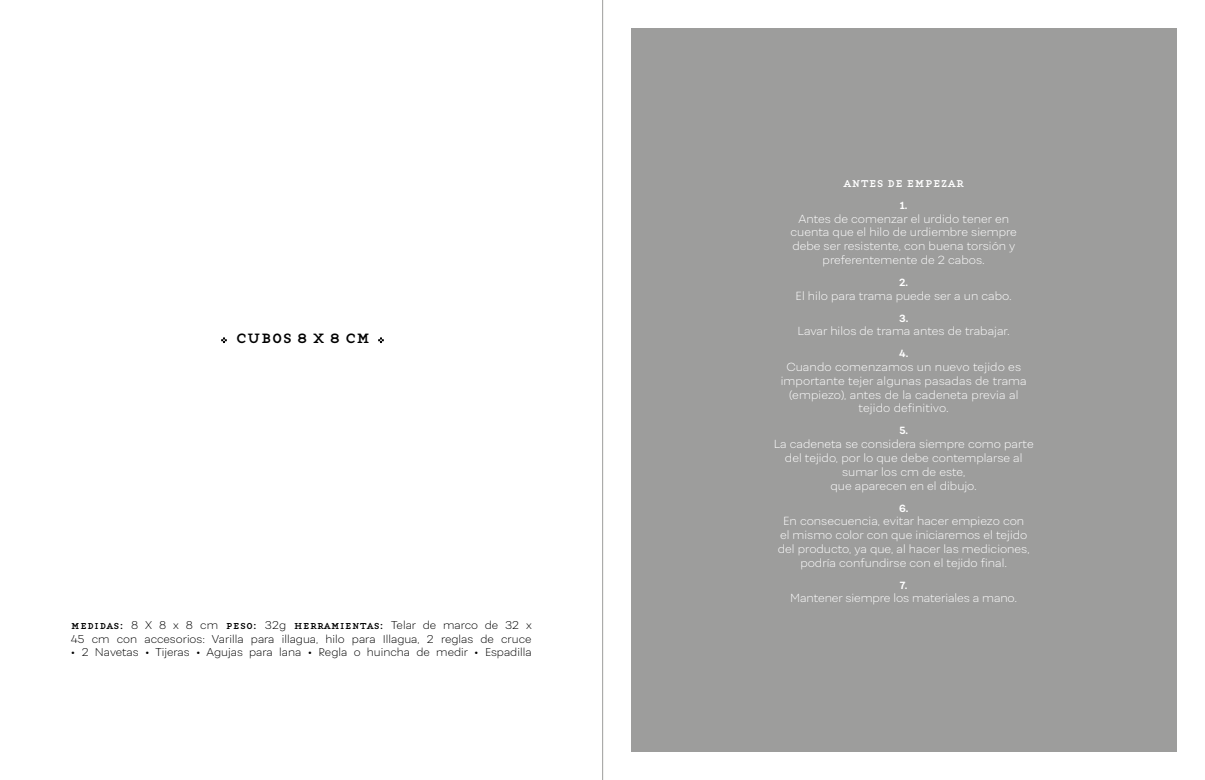
<style>
.page{position:relative;width:1205px;height:780px;background:#fff}
.page>*{position:absolute;margin:0;border:0;box-sizing:border-box;transform-origin:0 0}
.Título_Text{font:18.75px "Base Twelve Serif Smallcaps";color:#000}
.Instrucciones{font:13.75px "Base Twelve Serif Smallcaps";color:#fff}
.text_bull_123{font:200 11.25px/13.8px "Fibra One";color:#fff;text-align:center}
.Instrucciones-2{font:200 10.75px/13.2px "Fibra One";color:#000}
.text_bull_123-2{font:700 10px "Fibra One";color:#fff}
.s1{font-family:"Base Twelve Serif Smallcaps";font-weight:400;font-size:12px}
</style>
<div class="page">
<hr style="left:602px;top:0;width:1px;height:780px;background:#9d9d9c">
<svg style="left:221px;top:337px;width:6px;height:6px"></svg>
<svg style="left:378px;top:337px;width:6px;height:6px"></svg>
<div style="left:631px;top:28px;width:545px;height:723px;background:#9d9d9c"></div>
<p class="Título_Text" style="left:236px;top:325px;width:136px">cubos 8 x 8 cm</p>
<p class="Instrucciones-2" style="left:71px;top:618px;width:462px"><span class="s1">medidas:</span> 8 X 8 x 8 cm <span class="s1">peso:</span> 32g <span class="s1">herramientas:</span> Telar de marco de 32 x<br>45 cm con accesorios: Varilla para illagua, hilo para Illagua, 2 reglas de cruce</p>
<p class="Instrucciones-2" style="left:71px;top:645px;width:462px">• 2 Navetas • Tijeras • Agujas para lana • Regla o huincha de medir • Espadilla</p>
<p class="Instrucciones" style="left:843px;top:173px;width:122px">antes de empezar</p>
<p class="text_bull_123-2" style="left:900px;top:199px;width:9px">1.</p>
<p class="text_bull_123" style="left:790px;top:211px;width:228px">Antes de comenzar el urdido tener en cuenta que el hilo de urdiembre siempre debe ser resistente, con buena torsión y preferentemente de 2 cabos.</p>
<p class="text_bull_123-2" style="left:899px;top:276px;width:10px">2.</p>
<p class="text_bull_123" style="left:795px;top:288px;width:218px">El hilo para trama puede ser a un cabo.</p>
<p class="text_bull_123-2" style="left:899px;top:312px;width:11px">3.</p>
<p class="text_bull_123" style="left:797px;top:324px;width:214px">Lavar hilos de trama antes de trabajar.</p>
<p class="text_bull_123-2" style="left:899px;top:347px;width:11px">4.</p>
<p class="text_bull_123" style="left:781px;top:360px;width:248px">Cuando comenzamos un nuevo tejido es importante tejer algunas pasadas de trama (empiezo), antes de la cadeneta previa al tejido definitivo.</p>
<p class="text_bull_123-2" style="left:899px;top:424px;width:10px">5.</p>
<p class="text_bull_123" style="left:774px;top:437px;width:261px">La cadeneta se considera siempre como parte del tejido, por lo que debe contemplarse al sumar los cm de este,<br>que aparecen en el dibujo.</p>
<p class="text_bull_123-2" style="left:899px;top:501px;width:11px">6.</p>
<p class="text_bull_123" style="left:778px;top:514px;width:253px">En consecuencia, evitar hacer empiezo con el mismo color con que iniciaremos el tejido del producto, ya que, al hacer las mediciones, podría confundirse con el tejido final.</p>
<p class="text_bull_123-2" style="left:900px;top:578px;width:9px">7.</p>
<p class="text_bull_123" style="left:790px;top:591px;width:228px">Mantener siempre los materiales a mano.</p>
</div>
